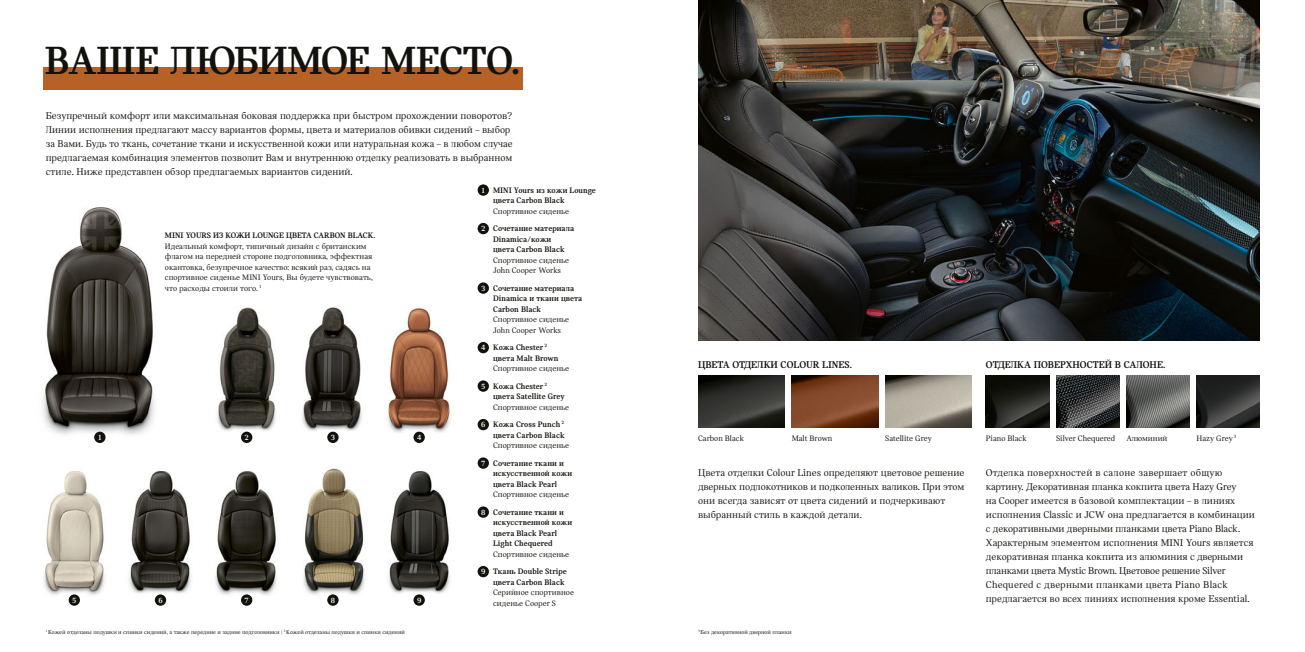
<style>
.page{position:relative;width:1305px;height:652px;background:#fff}
.page>*{position:absolute;margin:0;border:0;box-sizing:border-box;transform-origin:0 0}
.t1{font:42px "MINI Serif Bold 6";letter-spacing:-.02em;color:#12120d}
.t2{font:10.5px/14px "MINI Serif Regular 9";color:#12120d}
.t3{font:10.5px/14px "MINI Serif Regular 8";color:#12120d}
.t4{font:10.5px "MINI Serif Bold 7";color:#12120d}
.t5{font:8.5px/10.5px "MINI Serif Bold 6";color:#12120d}
.t6{font:8.5px/10.5px "MINI Serif Regular 8";color:#12120d}
.t7{font:8.5px "MINI Serif Regular 9";color:#12120d}
.t8{font:8px "MINI Serif Bold 6";color:#fff}
.t9{font:6px "MINI Serif Regular 8";color:#12120d}
.t10{font:6px "MINI Serif Regular 9";color:#12120d}
.s1{font-size:8px;color:#fff}
</style>
<div class="page">
<img style="left:217px;top:307px;width:59px;height:125px">
<img style="left:302px;top:307px;width:60px;height:125px">
<img style="left:387px;top:308px;width:64px;height:135px">
<img style="left:215px;top:471px;width:62px;height:126px">
<img style="left:44px;top:471px;width:61px;height:126px">
<img style="left:388px;top:471px;width:63px;height:135px">
<img style="left:129px;top:471px;width:63px;height:126px">
<img style="left:43px;top:207px;width:112px;height:232px">
<img style="left:303px;top:468px;width:62px;height:128px">
<div style="left:241px;top:432px;width:11px;height:11px;background:#12120d;border-radius:50%"></div>
<div style="left:241px;top:594px;width:11px;height:12px;background:#12120d;border-radius:50%"></div>
<div style="left:69px;top:594px;width:11px;height:12px;background:#12120d;border-radius:50%"></div>
<div style="left:327px;top:432px;width:11px;height:11px;background:#12120d;border-radius:50%"></div>
<div style="left:327px;top:594px;width:11px;height:12px;background:#12120d;border-radius:50%"></div>
<div style="left:155px;top:594px;width:11px;height:12px;background:#12120d;border-radius:50%"></div>
<div style="left:413px;top:432px;width:12px;height:11px;background:#12120d;border-radius:50%"></div>
<div style="left:413px;top:594px;width:12px;height:12px;background:#12120d;border-radius:50%"></div>
<div style="left:94px;top:432px;width:11px;height:11px;background:#12120d;border-radius:50%"></div>
<div style="left:477px;top:184px;width:12px;height:12px;background:#12120d;border-radius:50%"></div>
<div style="left:477px;top:223px;width:12px;height:11px;background:#12120d;border-radius:50%"></div>
<div style="left:477px;top:282px;width:12px;height:12px;background:#12120d;border-radius:50%"></div>
<div style="left:477px;top:342px;width:12px;height:11px;background:#12120d;border-radius:50%"></div>
<div style="left:477px;top:380px;width:12px;height:12px;background:#12120d;border-radius:50%"></div>
<div style="left:477px;top:419px;width:12px;height:11px;background:#12120d;border-radius:50%"></div>
<div style="left:477px;top:457px;width:12px;height:12px;background:#12120d;border-radius:50%"></div>
<div style="left:477px;top:506px;width:12px;height:12px;background:#12120d;border-radius:50%"></div>
<div style="left:477px;top:566px;width:12px;height:11px;background:#12120d;border-radius:50%"></div>
<div style="left:44px;top:67px;width:479px;height:23px;background:#b86126"></div>
<img style="left:698px;top:375px;width:86px;height:53px">
<img style="left:791px;top:375px;width:87px;height:53px">
<img style="left:885px;top:375px;width:86px;height:53px">
<img style="left:1056px;top:375px;width:63px;height:53px">
<img style="left:986px;top:375px;width:63px;height:53px">
<img style="left:1196px;top:375px;width:63px;height:53px">
<img style="left:1126px;top:375px;width:63px;height:53px">
<img style="left:698px;top:0;width:561px;height:340px">
<h1 class="t1" style="left:45px;top:37px;width:477px">ВАШЕ ЛЮБИМОЕ МЕСТО.</h1>
<p class="t3" style="left:46px;top:109px;width:468px">Безупречный комфорт или максимальная боковая поддержка при быстром прохождении поворотов?<br>Линии исполнения предлагают массу вариантов формы, цвета и материалов обивки сидений – выбор за Вами. Будь то ткань, сочетание ткани и искусственной кожи или натуральная кожа – в любом случае предлагаемая комбинация элементов позволит Вам и внутреннюю отделку реализовать в выбранном стиле. Ниже представлен обзор предлагаемых вариантов сидений.</p>
<p class="t5" style="left:493px;top:185px;width:104px;text-indent:-12px"><span class="s1">1</span> MINI Yours из кожи Lounge цвета Carbon Black</p>
<p class="t6" style="left:493px;top:206px;width:78px">Спортивное сиденье</p>
<p class="t5" style="left:493px;top:223px;width:83px;text-indent:-12px"><span class="s1">2</span> Сочетание материала<br>Dinamica/кожи цвета Carbon Black</p>
<p class="t6" style="left:493px;top:255px;width:78px">Спортивное сиденье<br>John Cooper Works</p>
<p class="t5" style="left:493px;top:283px;width:91px;text-indent:-12px"><span class="s1">3</span> Сочетание материала<br>Dinamica и ткани цвета<br>Carbon Black</p>
<p class="t6" style="left:493px;top:314px;width:78px">Спортивное сиденье<br>John Cooper Works</p>
<p class="t5" style="left:493px;top:342px;width:67px;text-indent:-12px"><span class="s1">4</span> Кожа Chester <sup>2 </sup>цвета Malt Brown</p>
<p class="t6" style="left:493px;top:363px;width:78px">Спортивное сиденье</p>
<p class="t5" style="left:493px;top:381px;width:73px;text-indent:-12px"><span class="s1">5</span> Кожа Chester <sup>2 </sup>цвета Satellite Grey</p>
<p class="t6" style="left:493px;top:402px;width:78px">Спортивное сиденье</p>
<p class="t5" style="left:481px;top:419px;width:85px;text-align:right"><span class="s1">6</span> Кожа Cross Punch <sup>2 </sup>цвета Carbon Black</p>
<p class="t6" style="left:493px;top:440px;width:78px">Спортивное сиденье</p>
<p class="t5" style="left:493px;top:458px;width:81px;text-indent:-12px"><span class="s1">7</span> Сочетание ткани и искусственной кожи цвета Black Pearl</p>
<p class="t6" style="left:493px;top:489px;width:78px">Спортивное сиденье</p>
<p class="t5" style="left:493px;top:507px;width:81px;text-indent:-12px"><span class="s1">8</span> Сочетание ткани и искусственной кожи цвета Black Pearl<br>Light Chequered</p>
<p class="t6" style="left:493px;top:549px;width:78px">Спортивное сиденье</p>
<p class="t5" style="left:481px;top:566px;width:87px;text-align:right"><span class="s1">9</span> Ткань Double Stripe цвета Carbon Black</p>
<p class="t6" style="left:493px;top:587px;width:82px">Серийное спортивное сиденье Cooper S</p>
<p class="t5" style="left:165px;top:230px;width:212px">MINI YOURS ИЗ КОЖИ LOUNGE ЦВЕТА CARBON BLACK.</p>
<p class="t6" style="left:165px;top:241px;width:209px">Идеальный комфорт, типичный дизайн с британским флагом на передней стороне подголовника, эффектная окантовка, безупречное качество: всякий раз, садясь на спортивное сиденье MINI Yours, Вы будете чувствовать, что расходы стоили того. <sup>1</sup></p>
<p class="t8" style="left:244px;top:433px;width:6px">2</p>
<p class="t8" style="left:331px;top:433px;width:6px">3</p>
<p class="t8" style="left:98px;top:433px;width:6px">1</p>
<p class="t8" style="left:417px;top:433px;width:6px">4</p>
<p class="t8" style="left:158px;top:595px;width:6px">6</p>
<p class="t8" style="left:331px;top:595px;width:6px">8</p>
<p class="t8" style="left:417px;top:595px;width:6px">9</p>
<p class="t8" style="left:72px;top:595px;width:6px">5</p>
<p class="t8" style="left:244px;top:595px;width:6px">7</p>
<p class="t9" style="left:46px;top:628px;width:360px"><sup>1</sup> Кожей отделаны подушки и спинки сидений, а также передние и задние подголовники | <sup>2</sup> Кожей отделаны подушки и спинки сидений</p>
<p class="t4" style="left:698px;top:358px;width:155px">ЦВЕТА ОТДЕЛКИ COLOUR LINES.</p>
<p class="t7" style="left:698px;top:434px;width:47px">Carbon Black</p>
<p class="t7" style="left:791px;top:434px;width:42px">Malt Brown</p>
<p class="t7" style="left:885px;top:434px;width:48px">Satellite Grey</p>
<p class="t4" style="left:986px;top:358px;width:181px">ОТДЕЛКА ПОВЕРХНОСТЕЙ В САЛОНЕ.</p>
<p class="t7" style="left:986px;top:434px;width:42px">Piano Black</p>
<p class="t7" style="left:1056px;top:434px;width:60px">Silver Chequered</p>
<p class="t7" style="left:1126px;top:434px;width:43px">Алюминий</p>
<p class="t7" style="left:1196px;top:434px;width:41px">Hazy Grey <sup>3</sup></p>
<p class="t2" style="left:698px;top:466px;width:268px">Цвета отделки Colour Lines определяют цветовое решение дверных подлокотников и подколенных валиков. При этом они всегда зависят от цвета сидений и подчеркивают выбранный стиль в каждой детали.</p>
<p class="t2" style="left:986px;top:466px;width:270px">Отделка поверхностей в салоне завершает общую картину. Декоративная планка кокпита цвета Hazy Grey<br>на Cooper имеется в базовой комплектации – в линиях исполнения Classic и JCW она предлагается в комбинации с декоративными дверными планками цвета Piano Black.<br>Характерным элементом исполнения MINI Yours является декоративная планка кокпита из алюминия с дверными планками цвета Mystic Brown. Цветовое решение Silver Chequered с дверными планками цвета Piano Black предлагается во всех линиях исполнения кроме Essential.</p>
<p class="t10" style="left:698px;top:628px;width:95px"><sup>3</sup> Без декоративной дверной планки</p>
</div>
